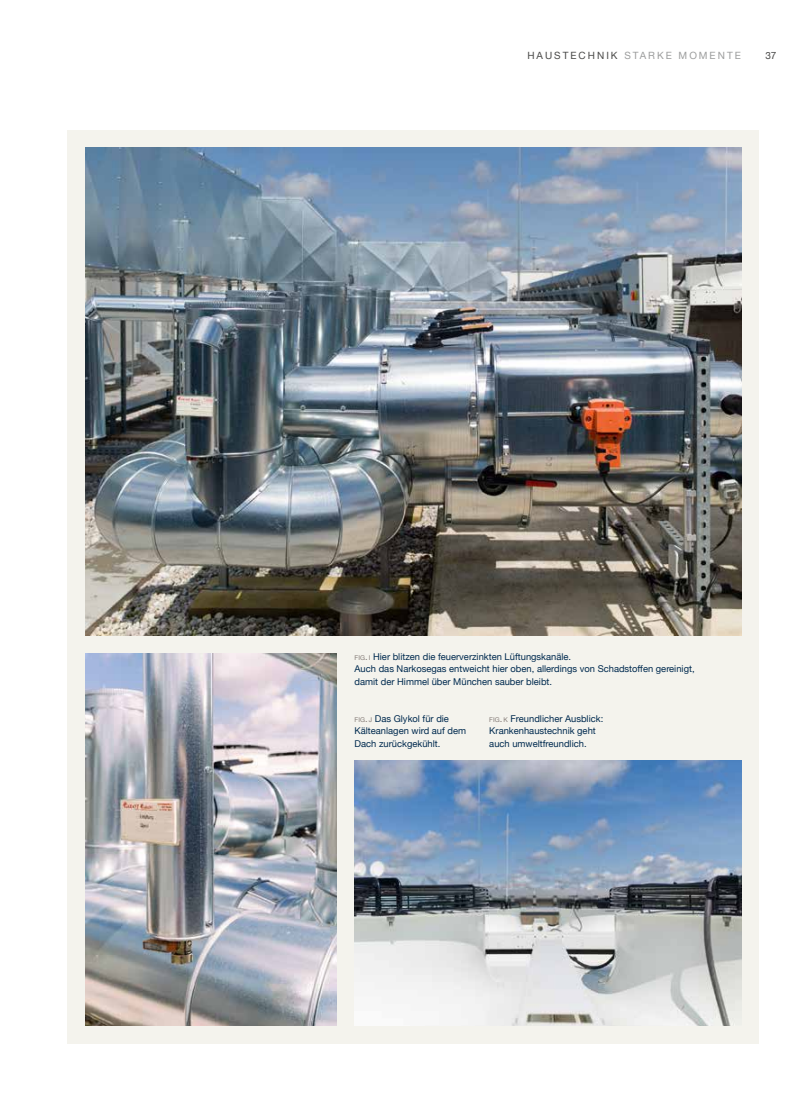
<style>
.page{position:relative;width:812px;height:1106px;background:#fff}
.page>*{position:absolute;margin:0;border:0;box-sizing:border-box;transform-origin:0 0}
.t1{font:10px "Helvetica Neue";letter-spacing:.2em;color:#9c9d9d}
.t2{font:10px "Helvetica Neue";color:#494948}
.t3{font:9.38px/12.5px "Helvetica Neue";color:#002a4f}
.s1{color:#494948}
.s2{font-size:6.5px;color:#857c78}
.s3{color:#857c78}
</style>
<div class="page">
<div style="left:67px;top:130px;width:691px;height:913px;background:#f4f3ed"></div>
<img style="left:85px;top:148px;width:656px;height:488px">
<img style="left:85px;top:653px;width:252px;height:372px">
<img style="left:354px;top:760px;width:387px;height:265px">
<p class="t1" style="left:527px;top:48px;width:215px"><span class="s1">HAUSTECHNIK</span> STARKE MOMENTE</p>
<p class="t2" style="left:765px;top:48px;width:13px">37</p>
<p class="t3" style="left:354px;top:650px;width:341px"><span class="s2">fig</span><span class="s3">.</span> <span class="s2">i</span> Hier blitzen die feuerverzinkten Lüftungskanäle.<br>Auch das Narkosegas entweicht hier oben, allerdings von Schadstoffen gereinigt, damit der Himmel über München sauber bleibt.</p>
<p class="t3" style="left:489px;top:712px;width:115px"><span class="s2">fig</span><span class="s3">.</span> <span class="s2">k</span> Freundlicher Ausblick:<br>Krankenhaustechnik geht auch umweltfreundlich.</p>
<p class="t3" style="left:354px;top:712px;width:113px"><span class="s2">fig</span><span class="s3">.</span> <span class="s2">j</span> Das Glykol für die<br>Kälteanlagen wird auf dem<br>Dach zurückgekühlt.</p>
</div>
